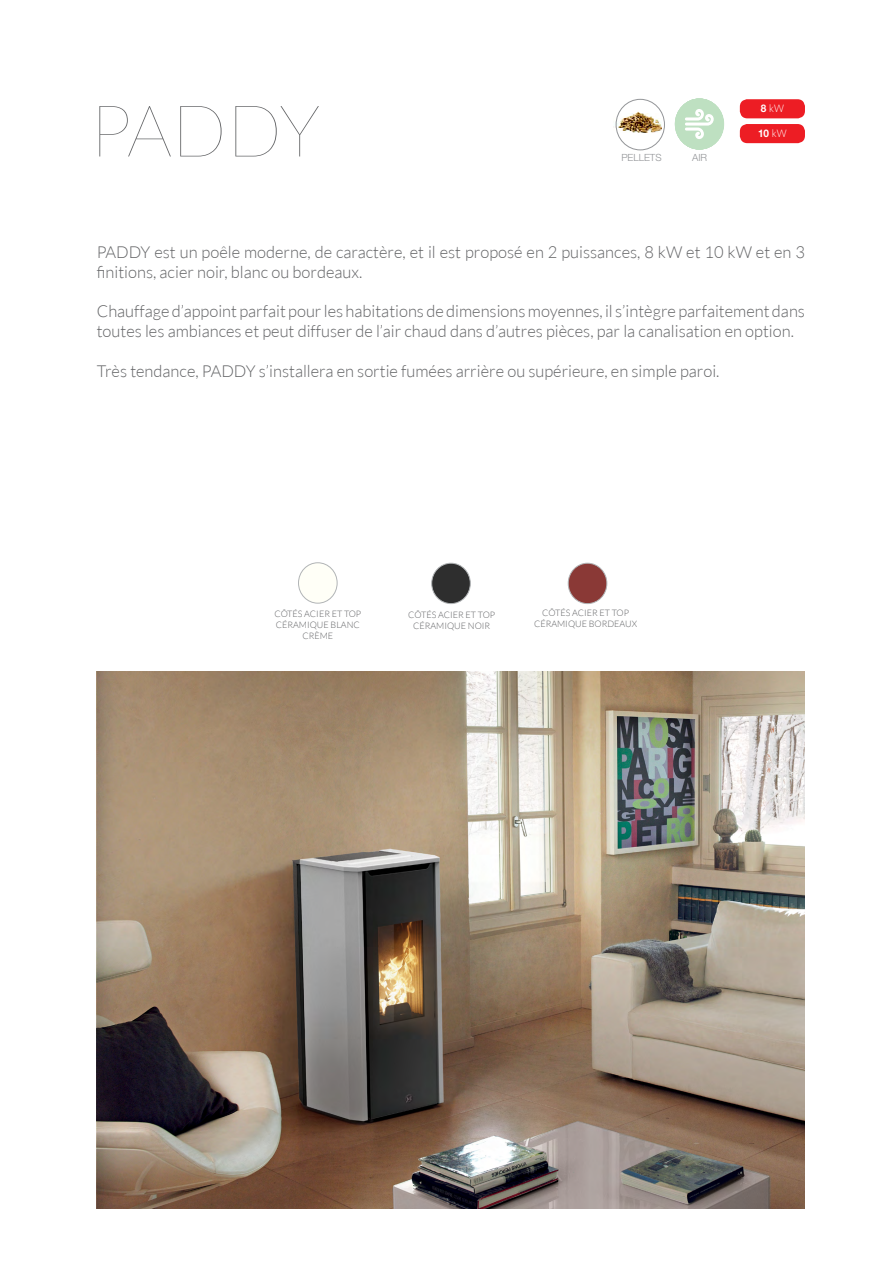
<style>
.page{position:relative;width:893px;height:1263px;background:#fff}
.page>*{position:absolute;margin:0;border:0;box-sizing:border-box;transform-origin:0 0}
.t1{font:100 72px "Lato";letter-spacing:-.02em;color:#636466}
.t2{font:300 16.5px/19.8px "Lato";color:#636466}
.t3{font:700 10.5px "Helvetica Neue LT Std";color:#fff;scale:.95 1}
.t4{font:300 10.5px "Lato";color:#fff;scale:.95 1}
.t5{font:300 9.9px "Helvetica Neue LT Std";color:#939598}
.t6{font:300 9px/10.8px "Lato";color:#636466;text-align:center}
.s1{font-family:"Helvetica Neue LT Std";font-weight:700}
.s2{font-family:"Lato";font-weight:300}
</style>
<div class="page">
<img style="left:97px;top:672px;width:708px;height:537px">
<div style="left:740px;top:99px;width:65px;height:19px;background:#ed1d24;border-radius:7px"></div>
<div style="left:740px;top:124px;width:65px;height:19px;background:#ed1d24;border-radius:7px"></div>
<img style="left:298px;top:564px;width:39px;height:39px">
<div style="left:298px;top:562px;width:39px;height:41px;border:1px solid #b1b4b6;border-radius:50%"></div>
<img style="left:432px;top:563px;width:38px;height:41px">
<div style="left:431px;top:563px;width:40px;height:41px;border:1px solid #b1b4b6;border-radius:50%"></div>
<div style="left:675px;top:99px;width:49px;height:51px;background:#bee0c1;border-radius:50%"></div>
<svg style="left:685px;top:109px;width:29px;height:30px"></svg>
<img style="left:568px;top:563px;width:39px;height:41px">
<div style="left:568px;top:563px;width:39px;height:41px;border:1px solid #b1b4b6;border-radius:50%"></div>
<img style="left:616px;top:108px;width:45px;height:29px">
<div style="left:616px;top:99px;width:49px;height:51px;border:1px solid #939598;border-radius:50%"></div>
<h1 class="t1" style="left:89px;top:93px;width:233px">PADDY</h1>
<p class="t5" style="left:621px;top:152px;width:42px">pelletS</p>
<p class="t5" style="left:692px;top:151px;width:17px">AIR</p>
<p class="t4" style="left:761px;top:103px;width:26px"><span class="s1">8</span> kW</p>
<p class="t3" style="left:758px;top:127px;width:32px">10 <span class="s2">kW</span></p>
<p class="t2" style="left:97px;top:242px;width:710px">PADDY est un poêle moderne, de caractère, et il est proposé en 2 puissances, 8 kW et 10 kW et en 3 finitions, acier noir, blanc ou bordeaux.</p>
<p class="t2" style="left:97px;top:301px;width:710px">Chauffage d’appoint parfait pour les habitations de dimensions moyennes, il s’intègre parfaitement dans toutes les ambiances et peut diffuser de l’air chaud dans d’autres pièces, par la canalisation en option.</p>
<p class="t2" style="left:97px;top:361px;width:624px">Très tendance, PADDY s’installera en sortie fumées arrière ou supérieure, en simple paroi.</p>
<p class="t6" style="left:274px;top:609px;width:88px">CÔTÉS ACIER ET TOP<br>CÉRAMIQUE BLANC<br>CRÈME</p>
<p class="t6" style="left:408px;top:610px;width:88px">CÔTÉS ACIER ET TOP<br>CÉRAMIQUE NOIR</p>
<p class="t6" style="left:534px;top:607px;width:105px">CÔTÉS ACIER ET TOP<br>CÉRAMIQUE BORDEAUX</p>
</div>
